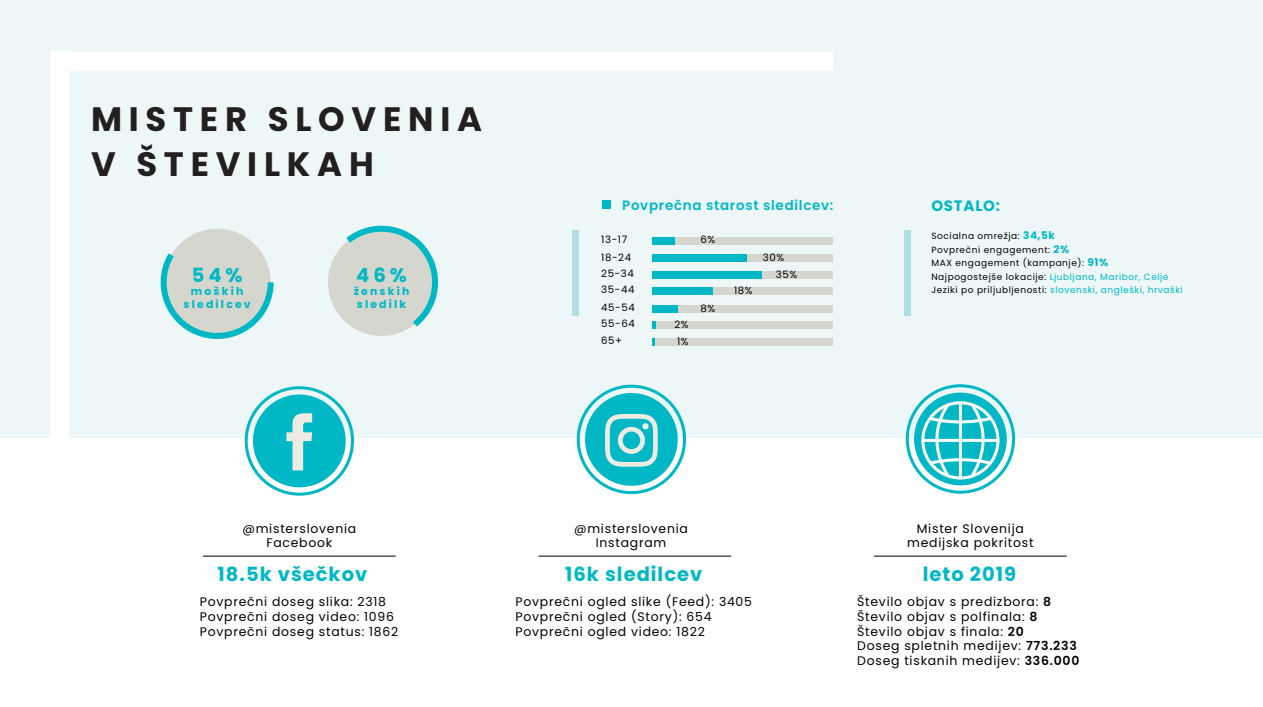
<style>
.page{position:relative;width:1263px;height:707px;background:#fff}
.page>*{position:absolute;margin:0;border:0;box-sizing:border-box;transform-origin:0 0}
.t1{font:700 33.9px/45px "Poppins";letter-spacing:.2em;color:#231f20}
.t2{font:700 19.5px "Poppins";letter-spacing:.05em;color:#00b8c5}
.t3{font:700 15px "Poppins";letter-spacing:.05em;color:#00b8c5}
.t4{font:600 13.5px "Poppins";letter-spacing:.05em;color:#00b8c5}
.t5{font:12.45px/14.9px "Poppins";letter-spacing:.06em;color:#010101}
.t6{font:700 10.8px/13px "Poppins";letter-spacing:.2em;color:#00b8c5;text-align:center}
.t7{font:10.2px/16px "Poppins";letter-spacing:.06em;color:#010101}
.t8{font:9px/13.5px "Poppins";letter-spacing:.06em;color:#010101}
.s1{font-weight:700;font-size:10.5px;color:#00b8c5}
.s2{color:#00b8c5}
.s3{font-weight:600}
</style>
<div class="page">
<div style="left:0;top:0;width:1263px;height:437px;background:#edf7f7"></div>
<hr style="left:203px;top:555px;width:193px;height:1px;background:#010101">
<hr style="left:538px;top:555px;width:193px;height:1px;background:#010101">
<hr style="left:874px;top:555px;width:193px;height:1px;background:#010101">
<img style="left:50px;top:51px;width:317px;height:44px">
<div style="left:245px;top:386px;width:109px;height:109px;border:3px solid #00b8c5;border-radius:50%"></div>
<div style="left:254px;top:395px;width:91px;height:91px;background:#00b8c5;border-radius:50%"></div>
<div style="left:253px;top:394px;width:93px;height:93px;border:2px solid #00b8c5;border-radius:50%"></div>
<svg style="left:286px;top:412px;width:27px;height:59px"></svg>
<div style="left:577px;top:384px;width:109px;height:110px;border:3px solid #00b8c5;border-radius:50%"></div>
<div style="left:586px;top:393px;width:91px;height:92px;background:#00b8c5;border-radius:50%"></div>
<div style="left:585px;top:393px;width:93px;height:92px;border:2px solid #00b8c5;border-radius:50%"></div>
<svg style="left:605px;top:414px;width:53px;height:52px"></svg>
<div style="left:642px;top:423px;width:7px;height:6px;background:#eeebe3;border-radius:50%"></div>
<div style="left:906px;top:384px;width:109px;height:109px;border:3px solid #00b8c5;border-radius:50%"></div>
<div style="left:915px;top:393px;width:91px;height:91px;background:#00b8c5;border-radius:50%"></div>
<div style="left:914px;top:392px;width:93px;height:93px;border:2px solid #00b8c5;border-radius:50%"></div>
<hr style="left:923px;top:438px;width:75px;height:3px;background:#fff">
<svg style="left:922px;top:401px;width:75px;height:79px"></svg>
<div style="left:164px;top:229px;width:107px;height:107px;background:#d5d6cd;border-radius:50%"></div>
<svg style="left:160px;top:246px;width:114px;height:93px"></svg>
<div style="left:328px;top:229px;width:107px;height:107px;background:#d5d6cd;border-radius:50%"></div>
<svg style="left:340px;top:225px;width:98px;height:107px"></svg>
<div style="left:50px;top:52px;width:782px;height:18px;background:#fff"></div>
<div style="left:50px;top:52px;width:18px;height:386px;background:#fff"></div>
<div style="left:652px;top:236px;width:180px;height:8px;background:#d5d6cd"></div>
<div style="left:652px;top:236px;width:23px;height:8px;background:#00b8c5"></div>
<div style="left:652px;top:254px;width:180px;height:8px;background:#d5d6cd"></div>
<div style="left:652px;top:254px;width:94px;height:8px;background:#00b8c5"></div>
<div style="left:602px;top:200px;width:9px;height:8px;background:#00b8c5"></div>
<div style="left:652px;top:271px;width:180px;height:7px;background:#d5d6cd"></div>
<div style="left:652px;top:271px;width:109px;height:7px;background:#00b8c5"></div>
<div style="left:652px;top:287px;width:180px;height:7px;background:#d5d6cd"></div>
<div style="left:652px;top:287px;width:60px;height:7px;background:#00b8c5"></div>
<div style="left:652px;top:305px;width:180px;height:7px;background:#d5d6cd"></div>
<div style="left:652px;top:305px;width:25px;height:7px;background:#00b8c5"></div>
<div style="left:652px;top:321px;width:180px;height:8px;background:#d5d6cd"></div>
<svg style="left:652px;top:321px;width:4px;height:8px"></svg>
<div style="left:652px;top:337px;width:180px;height:8px;background:#d5d6cd"></div>
<svg style="left:652px;top:337px;width:2px;height:8px"></svg>
<div style="left:572px;top:231px;width:7px;height:85px;background:#afdfe4"></div>
<div style="left:904px;top:231px;width:7px;height:85px;background:#afdfe4"></div>
<h1 class="t1" style="left:91px;top:97px;width:392px">MISTER SLOVENIA<br>V ŠTEVILKAH</h1>
<h2 class="t2" style="left:192px;top:264px;width:52px">54%</h2>
<p class="t6" style="left:184px;top:285px;width:69px">moških sledilcev</p>
<h2 class="t2" style="left:356px;top:264px;width:52px">46%</h2>
<p class="t6" style="left:354px;top:285px;width:57px;text-align:left">ženskih sledilk</p>
<p class="t4" style="left:622px;top:197px;width:213px">Povprečna starost sledilcev:</p>
<p class="t7" style="left:601px;top:231px;width:28px">13-17</p>
<p class="t7" style="left:700px;top:232px;width:16px">6%</p>
<p class="t7" style="left:601px;top:249px;width:31px">18-24</p>
<p class="t7" style="left:763px;top:250px;width:23px">30%</p>
<p class="t7" style="left:601px;top:265px;width:35px">25-34<br>35-44</p>
<p class="t7" style="left:601px;top:299px;width:35px">45-54<br>55-64</p>
<p class="t7" style="left:776px;top:266px;width:23px">35%</p>
<p class="t7" style="left:734px;top:282px;width:20px">18%</p>
<p class="t7" style="left:700px;top:300px;width:16px">8%</p>
<p class="t7" style="left:674px;top:316px;width:16px">2%</p>
<p class="t7" style="left:601px;top:332px;width:23px">65+</p>
<p class="t7" style="left:677px;top:333px;width:13px">1%</p>
<p class="t3" style="left:931px;top:197px;width:70px">OSTALO:</p>
<p class="t8" style="left:931px;top:229px;width:253px">Socialna omrežja: <span class="s1">34,5k<br></span>Povprečni engagement: <span class="s1">2%<br></span>MAX engagement (kampanje): <span class="s1">91%<br></span>Najpogostejše lokacije: <span class="s2">Ljubljana, Maribor, Celje </span>Jeziki po priljubljenosti: <span class="s2">slovenski, angleški, hrvaški</span></p>
<p class="t5" style="left:242px;top:520px;width:115px;text-align:center">@misterslovenia<br>Facebook</p>
<p class="t5" style="left:574px;top:520px;width:115px;text-align:center">@misterslovenia<br>Instagram</p>
<p class="t5" style="left:907px;top:520px;width:128px;text-align:center">Mister Slovenija medijska pokritost</p>
<h2 class="t2" style="left:218px;top:562px;width:151px">18.5k všečkov</h2>
<h2 class="t2" style="left:565px;top:562px;width:139px">16k sledilcev</h2>
<h2 class="t2" style="left:923px;top:562px;width:95px">leto 2019</h2>
<p class="t5" style="left:200px;top:593px;width:200px">Povprečni doseg slika: 2318<br>Povprečni doseg video: 1096<br>Povprečni doseg status: 1862</p>
<p class="t5" style="left:515px;top:593px;width:238px">Povprečni ogled slike (Feed): 3405<br>Povprečni ogled (Story): 654<br>Povprečni ogled video: 1822</p>
<p class="t5" style="left:857px;top:593px;width:224px">Število objav s predizbora: <span class="s3">8<br></span>Število objav s polfinala: <span class="s3">8<br></span>Število objav s finala: <span class="s3">20<br></span>Doseg spletnih medijev: <span class="s3">773.233<br></span>Doseg tiskanih medijev: <span class="s3">336.000</span></p>
</div>
